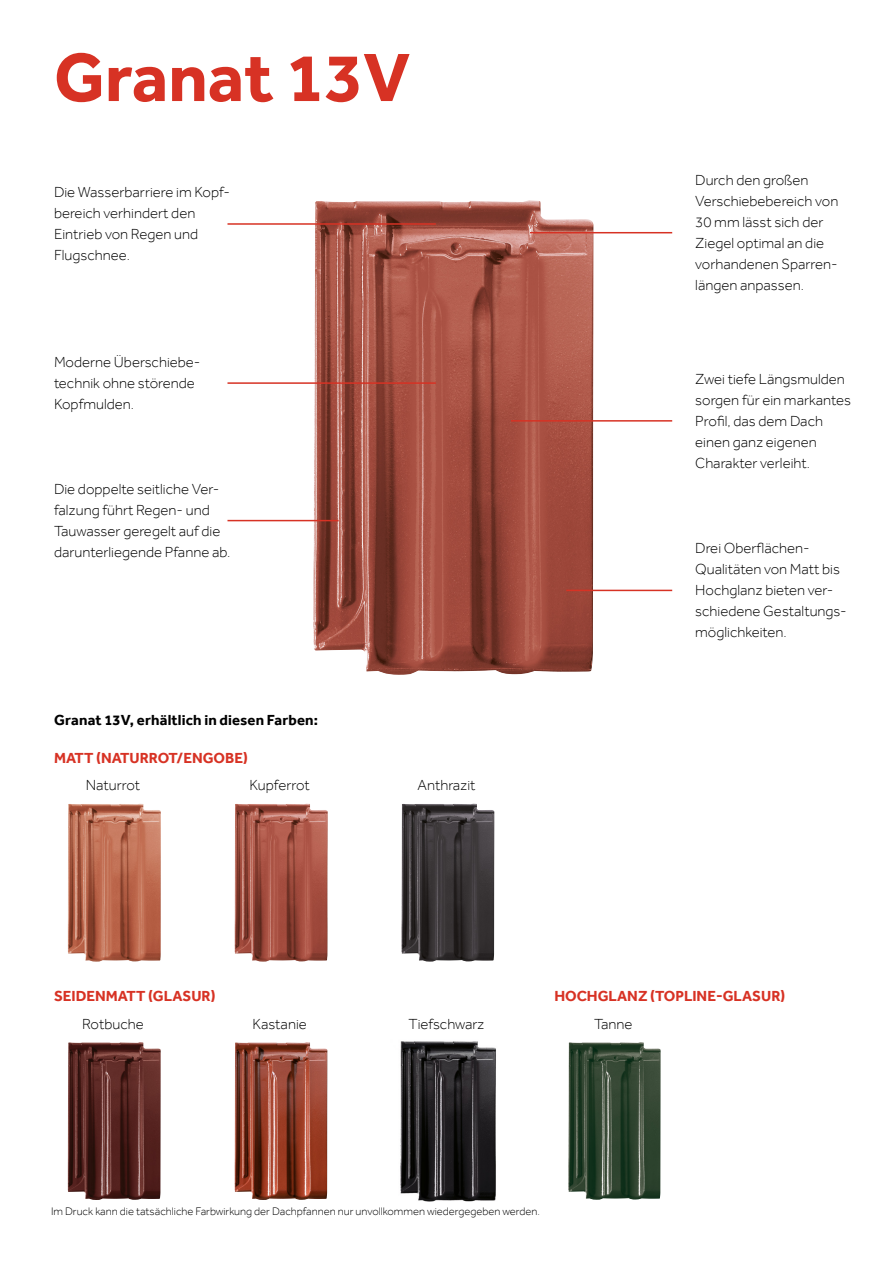
<style>
.page{position:relative;width:893px;height:1263px;background:#fff}
.page>*{position:absolute;margin:0;border:0;box-sizing:border-box;transform-origin:0 0}
.t1{font:700 70.5px "Effra";color:#d73224}
.t2{font:300 15px/21px "Effra";color:#000}
.t3{font:700 15px "Effra";color:#d73224}
.t4{font:700 15px "Effra";letter-spacing:.01em;color:#000}
.t5{font:300 11.25px "Effra";color:#000}
</style>
<div class="page">
<img style="left:313px;top:200px;width:280px;height:475px">
<hr style="left:511px;top:420px;width:161px;height:2px;background:#d73224">
<hr style="left:566px;top:590px;width:106px;height:1px;background:#d73224">
<hr style="left:530px;top:232px;width:142px;height:1px;background:#d73224">
<hr style="left:227px;top:223px;width:209px;height:2px;background:#d73224">
<hr style="left:227px;top:382px;width:209px;height:2px;background:#d73224">
<hr style="left:227px;top:520px;width:112px;height:1px;background:#d73224">
<img style="left:68px;top:804px;width:93px;height:157px">
<img style="left:234px;top:804px;width:94px;height:157px">
<img style="left:401px;top:804px;width:93px;height:157px">
<img style="left:68px;top:1042px;width:93px;height:158px">
<img style="left:234px;top:1042px;width:93px;height:158px">
<img style="left:400px;top:1041px;width:96px;height:161px">
<img style="left:568px;top:1042px;width:93px;height:158px">
<h1 class="t1" style="left:54px;top:35px;width:358px">Granat 13V</h1>
<p class="t2" style="left:54px;top:181px;width:178px">Die Wasserbarriere im Kopf&shy;bereich verhindert den<br>Eintrieb von Regen und<br>Flugschnee.</p>
<p class="t2" style="left:54px;top:351px;width:146px">Moderne Überschiebe&shy;technik ohne störende<br>Kopfmulden.</p>
<p class="t2" style="left:54px;top:478px;width:178px">Die doppelte seitliche Ver&shy;falzung führt Regen- und<br>Tauwasser geregelt auf die darunterliegende Pfanne ab.</p>
<p class="t4" style="left:54px;top:711px;width:265px">Granat 13V, erhältlich in diesen Farben:</p>
<p class="t3" style="left:54px;top:749px;width:195px">MATT (NATURROT/ENGOBE)</p>
<p class="t2" style="left:86px;top:775px;width:56px">Naturrot</p>
<p class="t2" style="left:250px;top:775px;width:62px">Kupferrot</p>
<p class="t2" style="left:417px;top:775px;width:59px">Anthrazit</p>
<p class="t2" style="left:695px;top:170px;width:145px">Durch den großen<br>Verschiebebereich von<br>30 mm lässt sich der<br>Ziegel optimal an die vorhandenen Sparren&shy;längen anpassen.</p>
<p class="t2" style="left:695px;top:368px;width:157px">Zwei tiefe Längsmulden sorgen für ein markantes<br>Profil, das dem Dach einen ganz eigenen<br>Charakter verleiht.</p>
<p class="t2" style="left:695px;top:538px;width:151px">Drei Oberflächen-<br>Qualitäten von Matt bis<br>Hochglanz bieten ver&shy;schiedene Gestaltungs&shy;möglichkeiten.</p>
<p class="t3" style="left:54px;top:987px;width:163px">SEIDENMATT (GLASUR)</p>
<p class="t3" style="left:554px;top:987px;width:232px">HOCHGLANZ (TOPLINE-GLASUR)</p>
<p class="t2" style="left:82px;top:1013px;width:63px">Rotbuche</p>
<p class="t2" style="left:253px;top:1013px;width:56px">Kastanie</p>
<p class="t2" style="left:408px;top:1013px;width:77px">Tiefschwarz</p>
<p class="t2" style="left:594px;top:1013px;width:40px">Tanne</p>
<p class="t5" style="left:51px;top:1204px;width:490px">Im Druck kann die tatsächliche Farbwirkung der Dachpfannen nur unvollkommen wiedergegeben werden.</p>
</div>
